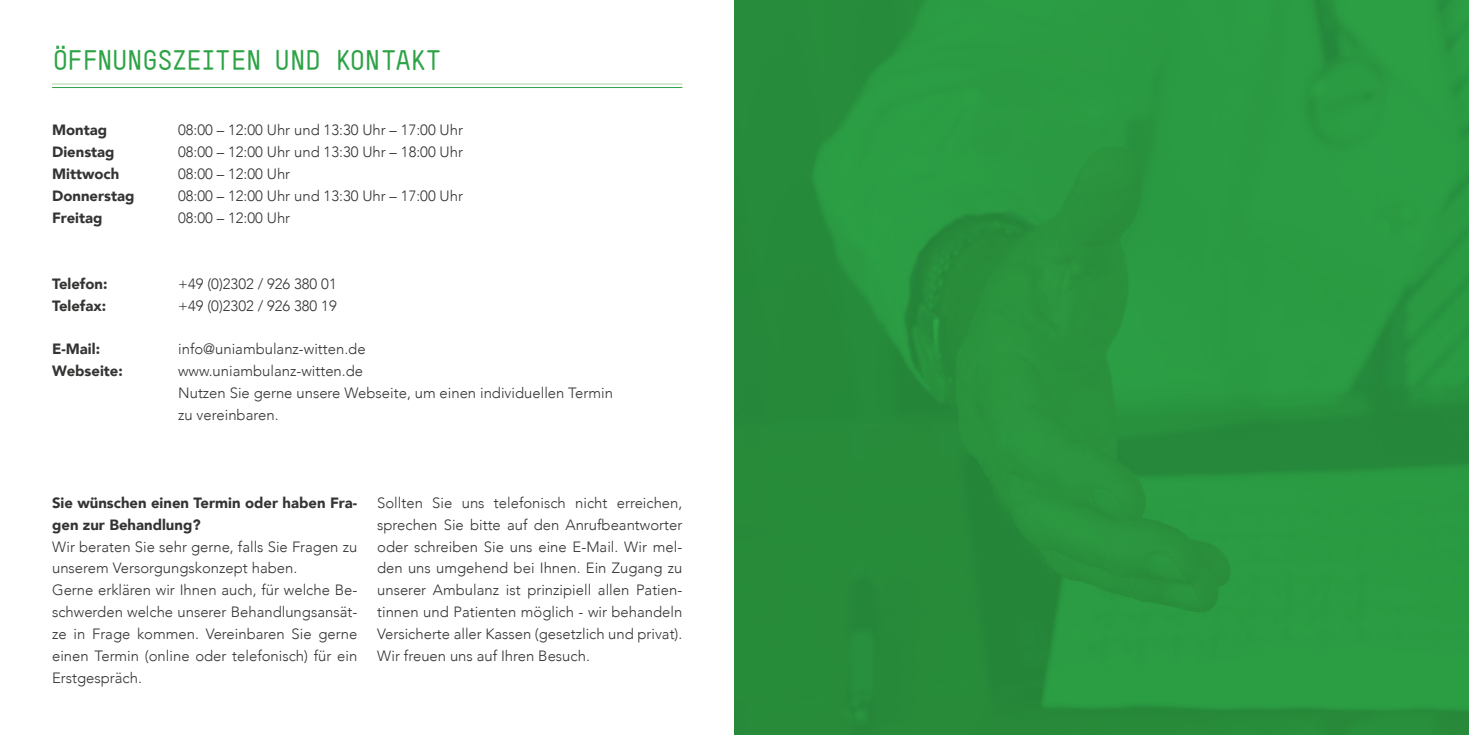
<style>
.page{position:relative;width:1469px;height:735px;background:#fff}
.page>*{position:absolute;margin:0;border:0;box-sizing:border-box;transform-origin:0 0}
.t1{font:700 28px "TSTAR Mono Round";letter-spacing:-.06em;color:#2da346}
.t2{font:300 14.88px/21.9px "Avenir";color:#343433}
.t3{font:900 14.88px/21.9px "Avenir";color:#343433}
</style>
<div class="page">
<div style="left:734px;top:0;width:734px;height:734px;background:linear-gradient(to bottom,#2a9841,#28903d)"></div>
<hr style="left:52px;top:83px;width:630px;height:1px;background:#acd0a2">
<hr style="left:52px;top:87px;width:630px;height:1px;background:#2da346">
<h1 class="t1" style="left:52px;top:43px;width:391px">ÖFFNUNGSZEITEN UND KONTAKT</h1>
<p class="t3" style="left:52px;top:119px;width:57px">Montag</p>
<p class="t2" style="left:178px;top:119px;width:286px">08:00 – 12:00 Uhr und 13:30 Uhr – 17:00 Uhr</p>
<p class="t3" style="left:52px;top:141px;width:64px">Dienstag</p>
<p class="t2" style="left:178px;top:141px;width:286px">08:00 – 12:00 Uhr und 13:30 Uhr – 18:00 Uhr</p>
<p class="t3" style="left:52px;top:162px;width:69px">Mittwoch</p>
<p class="t2" style="left:178px;top:163px;width:114px">08:00 – 12:00 Uhr</p>
<p class="t3" style="left:52px;top:184px;width:84px">Donnerstag</p>
<p class="t2" style="left:178px;top:185px;width:286px">08:00 – 12:00 Uhr und 13:30 Uhr – 17:00 Uhr</p>
<p class="t3" style="left:52px;top:206px;width:52px">Freitag</p>
<p class="t2" style="left:178px;top:207px;width:114px">08:00 – 12:00 Uhr</p>
<p class="t3" style="left:52px;top:272px;width:57px">Telefon:</p>
<p class="t2" style="left:178px;top:272px;width:160px">+49 (0)2302 / 926 380 01</p>
<p class="t3" style="left:52px;top:294px;width:55px">Telefax:</p>
<p class="t2" style="left:178px;top:294px;width:160px">+49 (0)2302 / 926 380 19</p>
<p class="t3" style="left:52px;top:337px;width:49px">E-Mail:</p>
<p class="t2" style="left:178px;top:338px;width:189px">info@uniambulanz-witten.de</p>
<p class="t3" style="left:52px;top:359px;width:72px">Webseite:</p>
<p class="t2" style="left:178px;top:360px;width:436px">www.uniambulanz-witten.de<br>Nutzen Sie gerne unsere Webseite, um einen individuellen Termin zu vereinbaren.</p>
<p class="t3" style="left:52px;top:491px;width:307px">Sie wünschen einen Termin oder haben Fra&shy;gen zur Behandlung?</p>
<p class="t2" style="left:52px;top:535px;width:307px">Wir beraten Sie sehr gerne, falls Sie Fragen zu unserem Versorgungskonzept haben.<br>Gerne erklären wir Ihnen auch, für welche Be&shy;schwerden welche unserer Behandlungsansät&shy;ze in Frage kommen. Vereinbaren Sie gerne einen Termin (online oder telefonisch) für ein Erstgespräch.</p>
<p class="t2" style="left:377px;top:491px;width:307px;text-align:justify">Sollten Sie uns telefonisch nicht erreichen, sprechen Sie bitte auf den Anrufbeantworter oder schreiben Sie uns eine E-Mail. Wir mel&shy;den uns umgehend bei Ihnen. Ein Zugang zu unserer Ambulanz ist prinzipiell allen Patien&shy;tinnen und Patienten möglich - wir behandeln Versicherte aller Kassen (gesetzlich und privat).<br>Wir freuen uns auf Ihren Besuch.</p>
</div>
